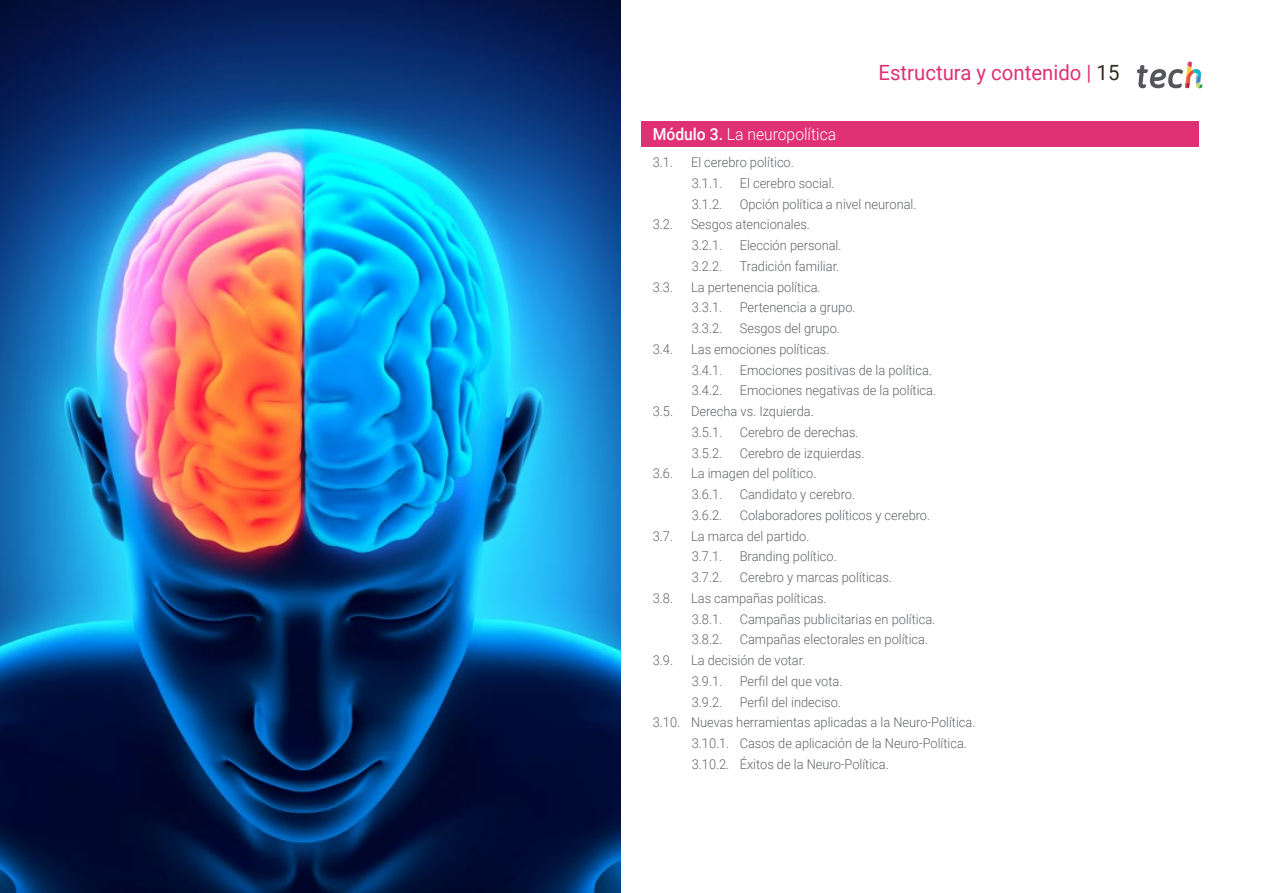
<style>
.page{position:relative;width:1263px;height:893px;background:#fff}
.page>*{position:absolute;margin:0;border:0;box-sizing:border-box;transform-origin:0 0}
.t1{font:21px "Roboto";color:#df3174}
.t2{font:300 16.5px "Roboto";color:#fff;scale:.95 1}
.t3{font:300 13.5px/20.7px "Roboto";color:#61646a;scale:.95 1}
.s1{font-weight:500}
.s2{color:#312e20}
</style>
<div class="page">
<img style="left:0;top:0;width:621px;height:893px">
<div style="left:642px;top:121px;width:557px;height:25px;background:#df3174"></div>
<svg style="left:1137px;top:62px;width:65px;height:27px"></svg>
<p class="t2" style="left:653px;top:123px;width:195px"><span class="s1">Módulo 3.</span> La neuropolítica</p>
<p class="t3" style="left:653px;top:151px;width:23px">3.1.</p>
<p class="t3" style="left:691px;top:151px;width:110px">El cerebro político.<br>3.1.1.</p>
<p class="t3" style="left:740px;top:172px;width:101px">El cerebro social.</p>
<h1 class="t1" style="left:878px;top:57px;width:242px">Estructura y contenido | <span class="s2">15</span></h1>
<p class="t3" style="left:692px;top:193px;width:34px">3.1.2.</p>
<p class="t3" style="left:740px;top:193px;width:188px">Opción política a nivel neuronal.</p>
<p class="t3" style="left:653px;top:214px;width:23px">3.2.</p>
<p class="t3" style="left:691px;top:214px;width:127px">Sesgos atencionales.<br>3.2.1.</p>
<p class="t3" style="left:740px;top:234px;width:109px">Elección personal.</p>
<p class="t3" style="left:692px;top:255px;width:34px">3.2.2.</p>
<p class="t3" style="left:740px;top:255px;width:106px">Tradición familiar.</p>
<p class="t3" style="left:653px;top:276px;width:23px">3.3.</p>
<p class="t3" style="left:691px;top:276px;width:138px">La pertenencia política.<br>3.3.1.</p>
<p class="t3" style="left:740px;top:297px;width:123px">Pertenencia a grupo.</p>
<p class="t3" style="left:692px;top:317px;width:34px">3.3.2.</p>
<p class="t3" style="left:740px;top:317px;width:107px">Sesgos del grupo.</p>
<p class="t3" style="left:653px;top:338px;width:23px">3.4.</p>
<p class="t3" style="left:691px;top:338px;width:147px">Las emociones políticas.<br>3.4.1.</p>
<p class="t3" style="left:740px;top:359px;width:204px">Emociones positivas de la política.</p>
<p class="t3" style="left:692px;top:380px;width:34px">3.4.2.</p>
<p class="t3" style="left:740px;top:380px;width:208px">Emociones negativas de la política.</p>
<p class="t3" style="left:653px;top:400px;width:23px">3.5.</p>
<p class="t3" style="left:691px;top:400px;width:131px">Derecha vs. Izquierda.<br>3.5.1.</p>
<p class="t3" style="left:740px;top:421px;width:127px">Cerebro de derechas.</p>
<p class="t3" style="left:692px;top:442px;width:34px">3.5.2.</p>
<p class="t3" style="left:740px;top:442px;width:133px">Cerebro de izquierdas.</p>
<p class="t3" style="left:653px;top:463px;width:23px">3.6.</p>
<p class="t3" style="left:691px;top:463px;width:133px">La imagen del político.<br>3.6.1.</p>
<p class="t3" style="left:740px;top:483px;width:123px">Candidato y cerebro.</p>
<p class="t3" style="left:692px;top:504px;width:34px">3.6.2.</p>
<p class="t3" style="left:740px;top:504px;width:202px">Colaboradores políticos y cerebro.</p>
<p class="t3" style="left:653px;top:525px;width:23px">3.7.</p>
<p class="t3" style="left:691px;top:525px;width:126px">La marca del partido.<br>3.7.1.</p>
<p class="t3" style="left:740px;top:546px;width:104px">Branding político.</p>
<p class="t3" style="left:692px;top:566px;width:34px">3.7.2.</p>
<p class="t3" style="left:740px;top:566px;width:162px">Cerebro y marcas políticas.</p>
<p class="t3" style="left:653px;top:587px;width:23px">3.8.</p>
<p class="t3" style="left:691px;top:587px;width:144px">Las campañas políticas.<br>3.8.1.</p>
<p class="t3" style="left:740px;top:608px;width:207px">Campañas publicitarias en política.</p>
<p class="t3" style="left:692px;top:629px;width:34px">3.8.2.</p>
<p class="t3" style="left:740px;top:629px;width:200px">Campañas electorales en política.</p>
<p class="t3" style="left:653px;top:649px;width:23px">3.9.</p>
<p class="t3" style="left:691px;top:649px;width:122px">La decisión de votar.<br>3.9.1.</p>
<p class="t3" style="left:740px;top:670px;width:110px">Perfil del que vota.</p>
<p class="t3" style="left:692px;top:691px;width:34px">3.9.2.</p>
<p class="t3" style="left:740px;top:691px;width:108px">Perfil del indeciso.</p>
<p class="t3" style="left:653px;top:712px;width:341px">3.10. Nuevas herramientas aplicadas a la Neuro-Política.</p>
<p class="t3" style="left:692px;top:732px;width:291px">3.10.1. Casos de aplicación de la Neuro-Política.</p>
<p class="t3" style="left:692px;top:753px;width:209px">3.10.2. Éxitos de la Neuro-Política.</p>
</div>
